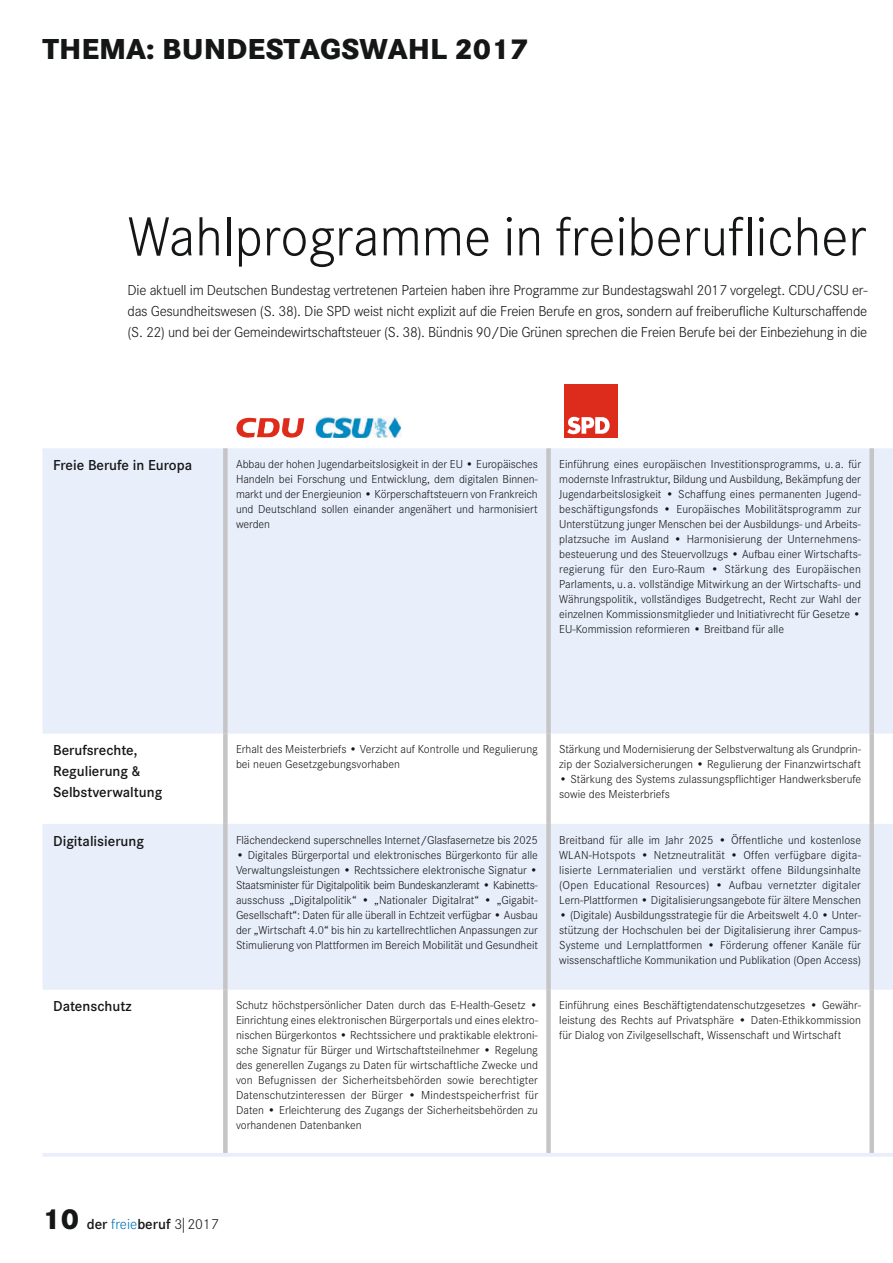
<style>
.page{position:relative;width:893px;height:1263px;background:#fff}
.page>*{position:absolute;margin:0;border:0;box-sizing:border-box;transform-origin:0 0}
.t1{font:300 57px "Corporate S";color:#151616}
.t2{font:800 30px "Corporate S";color:#151616}
.t3{font:300 15px/21px "Corporate S";letter-spacing:-.02em;color:#151616;text-align:justify}
.t4{font:600 15px/21px "Corporate S";color:#151616}
.t5{font:300 12px/15px "Corporate S";color:#151616;text-align:justify}
.s1{font-weight:800;font-size:30px}
.s2{font-weight:300;color:#0074b8}
.s3{font-weight:300}
</style>
<div class="page">
<svg style="left:43px;top:448px;width:850px;height:542px;fill:#e9eefb"></svg>
<div style="left:223px;top:448px;width:5px;height:286px;background:#c5c5c5"></div>
<div style="left:223px;top:734px;width:5px;height:90px;background:#c5c5c5"></div>
<div style="left:223px;top:824px;width:5px;height:166px;background:#c5c5c5"></div>
<div style="left:223px;top:990px;width:5px;height:165px;background:#c5c5c5"></div>
<div style="left:546px;top:448px;width:5px;height:286px;background:#c5c5c5"></div>
<div style="left:869px;top:448px;width:5px;height:286px;background:#c5c5c5"></div>
<div style="left:546px;top:734px;width:5px;height:90px;background:#c5c5c5"></div>
<div style="left:869px;top:734px;width:5px;height:90px;background:#c5c5c5"></div>
<div style="left:546px;top:824px;width:5px;height:166px;background:#c5c5c5"></div>
<div style="left:869px;top:824px;width:5px;height:166px;background:#c5c5c5"></div>
<div style="left:546px;top:990px;width:5px;height:165px;background:#c5c5c5"></div>
<div style="left:869px;top:990px;width:5px;height:165px;background:#c5c5c5"></div>
<div style="left:564px;top:384px;width:54px;height:54px;background:#dd2b1c"></div>
<svg style="left:567px;top:417px;width:43px;height:17px"></svg>
<img style="left:236px;top:418px;width:19px;height:20px">
<img style="left:315px;top:416px;width:86px;height:22px">
<hr style="left:43px;top:1153px;width:850px;height:4px;background:#e9eefb">
<h2 class="t2" style="left:43px;top:31px;width:487px">THEMA: BUNDESTAGSWAHL 2017</h2>
<h1 class="t1" style="left:128px;top:205px;width:740px">Wahlprogramme in freiberuflicher</h1>
<p class="t3" style="left:128px;top:280px;width:741px">Die aktuell im Deutschen Bundestag vertretenen Parteien haben ihre Programme zur Bundestagswahl 2017 vorgelegt. CDU/CSU er&shy;das Gesundheitswesen (S. 38). Die SPD weist nicht explizit auf die Freien Berufe en gros, sondern auf freiberufliche Kulturschaffende (S. 22) und bei der Gemeindewirtschaftsteuer (S. 38). Bündnis 90/Die Grünen sprechen die Freien Berufe bei der Einbeziehung in die</p>
<p class="t4" style="left:53px;top:455px;width:140px">Freie Berufe in Europa</p>
<p class="t5" style="left:236px;top:457px;width:303px">Abbau der hohen Jugendarbeitslosigkeit in der EU • Europäisches Handeln bei Forschung und Entwicklung, dem digitalen Binnen&shy;markt und der Energieunion • Körperschaftsteuern von Frankreich und Deutschland sollen einander angenähert und harmonisiert werden</p>
<p class="t5" style="left:559px;top:457px;width:303px">Einführung eines europäischen Investitionsprogramms, u. a. für modernste Infrastruktur, Bildung und Ausbildung, Bekämpfung der Jugendarbeitslosigkeit • Schaffung eines permanenten Jugend&shy;beschäftigungsfonds • Europäisches Mobilitätsprogramm zur Unterstützung junger Menschen bei der Ausbildungs- und Arbeits&shy;platzsuche im Ausland • Harmonisierung der Unternehmens&shy;besteuerung und des Steuervollzugs • Aufbau einer Wirtschafts&shy;regierung für den Euro-Raum • Stärkung des Europäischen Parlaments, u. a. vollständige Mitwirkung an der Wirtschafts- und Währungspolitik, vollständiges Budgetrecht, Recht zur Wahl der einzelnen Kommissionsmitglieder und Initiativrecht für Gesetze • EU-Kommission reformieren • Breitband für alle</p>
<p class="t4" style="left:53px;top:740px;width:111px">Berufsrechte,<br>Regulierung &amp;<br>Selbstverwaltung</p>
<p class="t5" style="left:236px;top:742px;width:303px">Erhalt des Meisterbriefs • Verzicht auf Kontrolle und Regulierung bei neuen Gesetzgebungsvorhaben</p>
<p class="t5" style="left:559px;top:742px;width:303px">Stärkung und Modernisierung der Selbstverwaltung als Grundprin&shy;zip der Sozialversicherungen • Regulierung der Finanzwirtschaft</p>
<p class="t5" style="left:559px;top:772px;width:303px">• Stärkung des Systems zulassungspflichtiger Handwerksberufe sowie des Meisterbriefs</p>
<p class="t4" style="left:53px;top:830px;width:92px">Digitalisierung</p>
<p class="t5" style="left:236px;top:832px;width:303px">Flächendeckend superschnelles Internet/Glasfasernetze bis 2025</p>
<p class="t5" style="left:236px;top:847px;width:304px">• Digitales Bürgerportal und elektronisches Bürgerkonto für alle Verwaltungsleistungen • Rechtssichere elektronische Signatur • Staatsminister für Digitalpolitik beim Bundeskanzleramt • Kabinetts&shy;ausschuss „Digitalpolitik“ • „Nationaler Digitalrat“ • „Gigabit-Gesellschaft“: Daten für alle überall in Echtzeit verfügbar • Ausbau der „Wirtschaft 4.0“ bis hin zu kartellrechtlichen Anpassungen zur Stimulierung von Plattformen im Bereich Mobilität und Gesundheit</p>
<p class="t5" style="left:559px;top:832px;width:303px">Breitband für alle im Jahr 2025 • Öffentliche und kostenlose WLAN-Hotspots • Netzneutralität • Offen verfügbare digita&shy;lisierte Lernmaterialien und verstärkt offene Bildungsinhalte (Open Educational Resources) • Aufbau vernetzter digitaler Lern-Plattformen • Digitalisierungsangebote für ältere Menschen</p>
<p class="t5" style="left:559px;top:907px;width:303px">• (Digitale) Ausbildungsstrategie für die Arbeitswelt 4.0 • Unter&shy;stützung der Hochschulen bei der Digitalisierung ihrer Campus-Systeme und Lernplattformen • Förderung offener Kanäle für wissenschaftliche Kommunikation und Publikation (Open Access)</p>
<p class="t4" style="left:53px;top:996px;width:80px">Datenschutz</p>
<p class="t5" style="left:236px;top:998px;width:304px">Schutz höchstpersönlicher Daten durch das E-Health-Gesetz • Einrichtung eines elektronischen Bürgerportals und eines elektro&shy;nischen Bürgerkontos • Rechtssichere und praktikable elektroni&shy;sche Signatur für Bürger und Wirtschaftsteilnehmer • Regelung des generellen Zugangs zu Daten für wirtschaftliche Zwecke und von Befugnissen der Sicherheitsbehörden sowie berechtigter Datenschutzinteressen der Bürger • Mindestspeicherfrist für Daten • Erleichterung des Zugangs der Sicherheitsbehörden zu vorhandenen Datenbanken</p>
<p class="t5" style="left:559px;top:998px;width:303px">Einführung eines Beschäftigtendatenschutzgesetzes • Gewähr&shy;leistung des Rechts auf Privatsphäre • Daten-Ethikkommission für Dialog von Zivilgesellschaft, Wissenschaft und Wirtschaft</p>
<p class="t4" style="left:43px;top:1214px;width:178px"><span class="s1">10</span> der <span class="s2">freie</span>beruf <span class="s3">3|2017</span></p>
</div>
